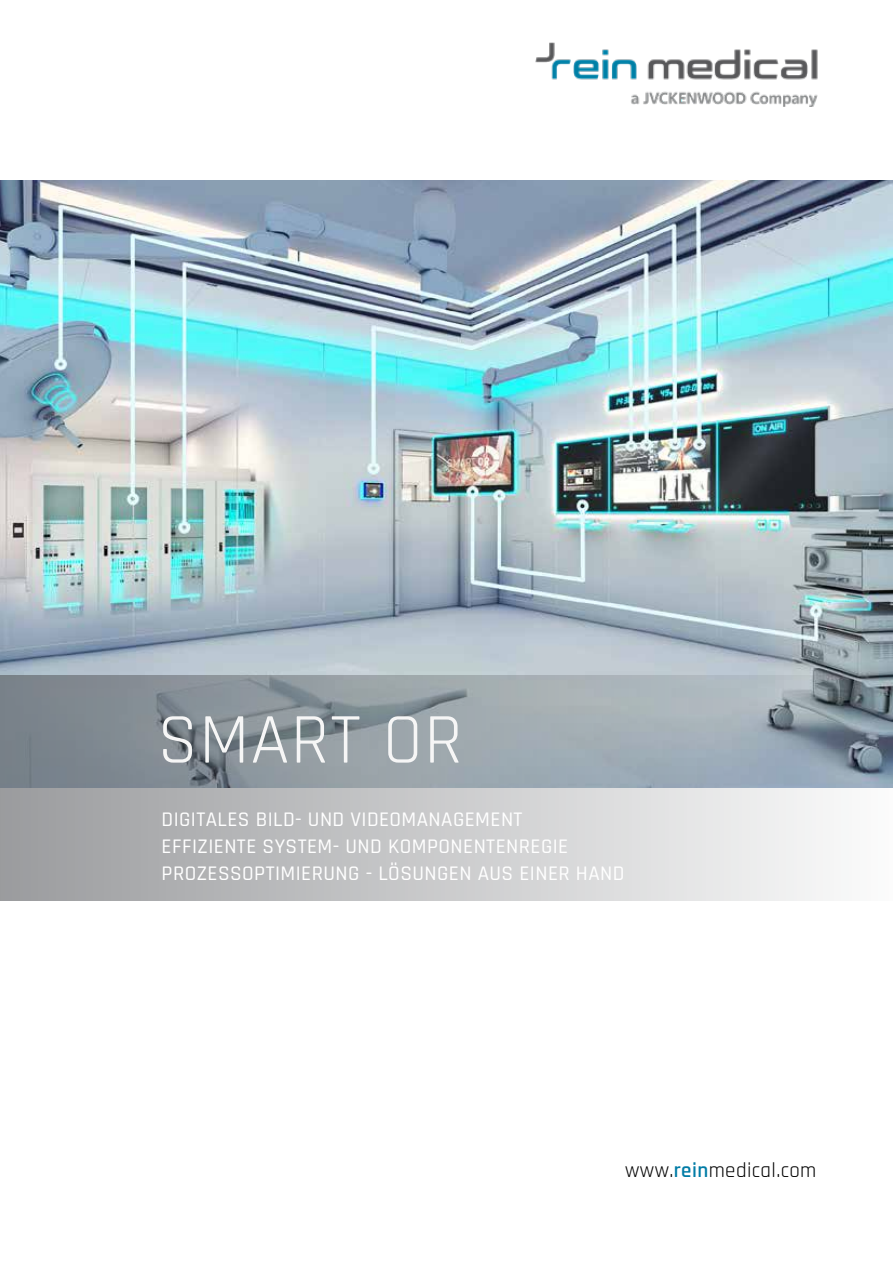
<style>
.page{position:relative;width:893px;height:1263px;background:#fff}
.page>*{position:absolute;margin:0;border:0;box-sizing:border-box;transform-origin:0 0}
.t1{font:72px "Rajdhani";letter-spacing:.02em;color:#f6f6f6}
.t2{font:500 21px/27px "Rajdhani";letter-spacing:.02em;color:#fff}
.t3{font:21px "Rajdhani";letter-spacing:.02em;color:#000}
.s1{font-weight:600;color:#007ca6}
</style>
<div class="page">
<img style="left:0;top:180px;width:893px;height:496px">
<img style="left:535px;top:43px;width:283px;height:63px">
<svg style="left:0;top:676px;width:893px;height:225px;background:#adb3b7"></svg>
<h1 class="t1" style="left:157px;top:699px;width:307px">SMART OR</h1>
<p class="t2" style="left:162px;top:806px;width:464px">DIGITALES BILD- UND VIDEOMANAGEMENT<br>EFFIZIENTE SYSTEM- UND KOMPONENTENREGIE<br>PROZESSOPTIMIERUNG - LÖSUNGEN AUS EINER HAND</p>
<p class="t3" style="left:625px;top:1158px;width:193px">www.<span class="s1">rein</span>medical.com</p>
</div>
